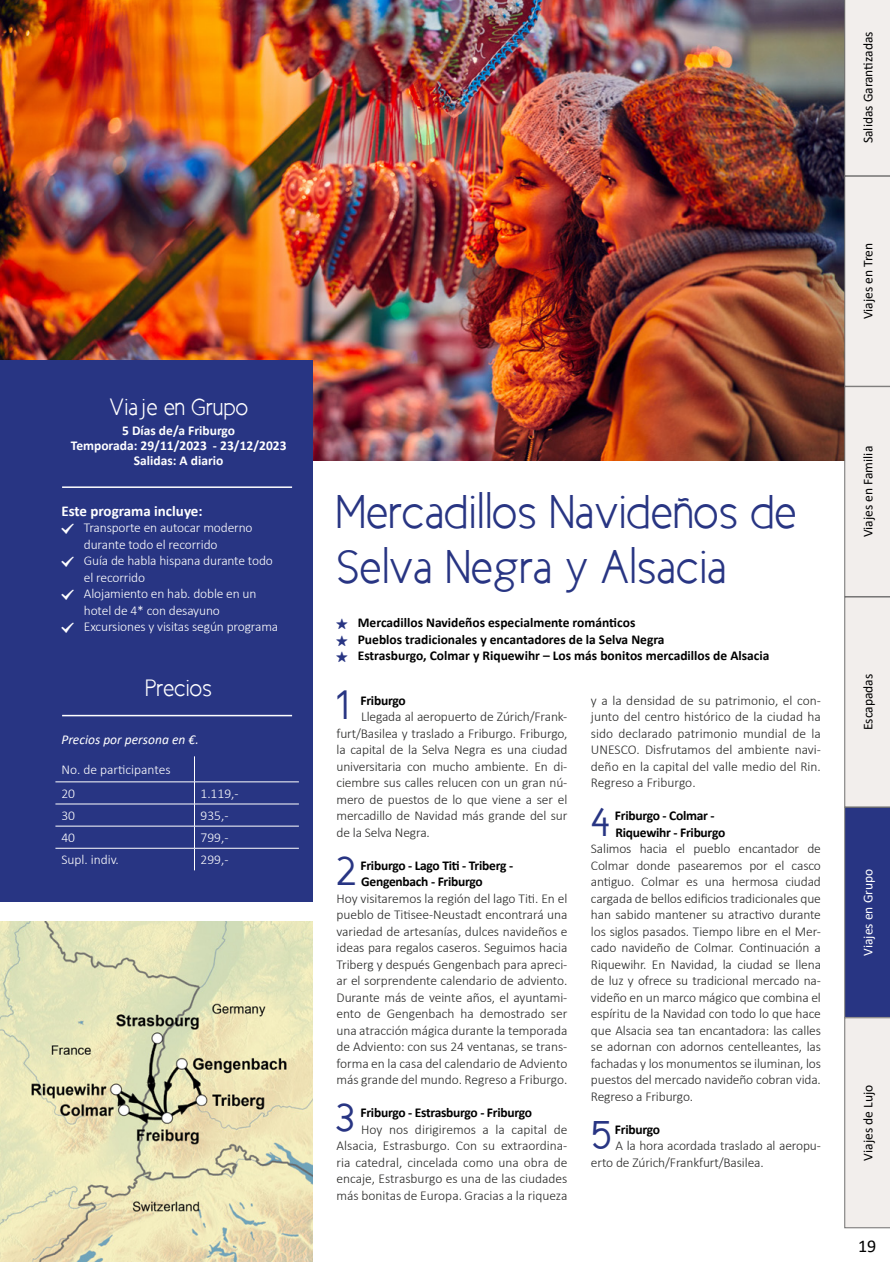
<style>
.page{position:relative;width:890px;height:1262px;background:#fff}
.page>*{position:absolute;margin:0;border:0;box-sizing:border-box;transform-origin:0 0}
.t1{font:48px/55.5px "New Cicle Semi";color:#283583}
.t2{font:41.7px "New Cicle Gordita";color:#283583}
.t3{font:24px "New Cicle Semi";color:#fff}
.t4{font:18px "Calibri";color:#000}
.t5{font:700 15px "Calibri";color:#fff}
.t6{font:300 13.5px/16.5px "Calibri";letter-spacing:-.01em;color:#282827;text-align:justify}
.t7{font:700 13.5px/16.5px "Calibri";letter-spacing:-.01em;color:#000}
.t8{font:300 13.5px/16.5px "Calibri";letter-spacing:-.01em;color:#fff}
.t9{font:13.5px "Calibri";color:#000}
.t10{font:700 13.5px/15px "Calibri";color:#fff;text-align:center}
.t11{font:italic 13.5px "Calibri";color:#fff}
.t12{font:13.5px "Calibri";color:#fff}
</style>
<div class="page">
<img style="left:0;top:921px;width:312px;height:341px">
<img style="left:0;top:0;width:844px;height:460px">
<div style="left:0;top:360px;width:313px;height:542px;background:#283583"></div>
<hr style="left:62px;top:486px;width:230px;height:2px;background:#fff">
<hr style="left:62px;top:715px;width:230px;height:1px;background:#fff">
<svg style="left:194px;top:756px;width:1px;height:114px"></svg>
<hr style="left:55px;top:781px;width:139px;height:1px;background:#fff">
<hr style="left:194px;top:781px;width:105px;height:1px;background:#fff">
<hr style="left:55px;top:804px;width:139px;height:1px;background:#fff">
<hr style="left:194px;top:804px;width:105px;height:1px;background:#fff">
<hr style="left:55px;top:826px;width:139px;height:1px;background:#fff">
<hr style="left:194px;top:826px;width:105px;height:1px;background:#fff">
<hr style="left:55px;top:848px;width:139px;height:1px;background:#fff">
<hr style="left:194px;top:848px;width:105px;height:1px;background:#fff">
<svg style="left:844px;top:0;width:46px;height:1228px;background:#cbcad5"></svg>
<h3 class="t3" style="left:109px;top:394px;width:140px">Viaje en Grupo</h3>
<p class="t10" style="left:71px;top:422px;width:217px">5 Días de/a Friburgo<br>Temporada: 29/11/2023 - 23/12/2023<br>Salidas: A diario</p>
<p class="t5" style="left:61px;top:500px;width:143px">Este programa incluye:</p>
<p class="t8" style="left:84px;top:519px;width:196px">Transporte en autocar moderno durante todo el recorrido<br>Guía de habla hispana durante todo el recorrido<br>Alojamiento en hab. doble en un hotel de 4* con desayuno<br>Excursiones y visitas según programa</p>
<h3 class="t3" style="left:145px;top:675px;width:69px">Precios</h3>
<p class="t11" style="left:61px;top:730px;width:139px">Precios por persona en €.</p>
<p class="t8" style="left:61px;top:757px;width:111px;line-height:23.9px">No. de participantes<br>20</p>
<p class="t8" style="left:200px;top:785px;width:40px">1.119,-</p>
<p class="t8" style="left:61px;top:807px;width:15px">30</p>
<p class="t8" style="left:200px;top:807px;width:29px">935,-</p>
<p class="t8" style="left:61px;top:829px;width:15px">40</p>
<p class="t8" style="left:200px;top:829px;width:29px">799,-</p>
<p class="t8" style="left:61px;top:851px;width:59px">Supl. indiv.</p>
<p class="t8" style="left:200px;top:851px;width:29px">299,-</p>
<p class="t9" style="left:858px;top:143px;width:113px;rotate:-90deg">Salidas Garantizadas</p>
<p class="t9" style="left:858px;top:319px;width:78px;rotate:-90deg">Viajes en Tren</p>
<h1 class="t1" style="left:336px;top:484px;width:462px">Mercadillos Navideños de<br>Selva Negra y Alsacia</h1>
<p class="t7" style="left:358px;top:614px;width:413px">Mercadillos Navideños especialmente románticos<br>Pueblos tradicionales y encantadores de la Selva Negra<br>Estrasburgo, Colmar y Riquewihr – Los más bonitos mercadillos de Alsacia</p>
<h2 class="t2" style="left:336px;top:683px;width:14px">1</h2>
<p class="t7" style="left:360px;top:692px;width:47px">Friburgo</p>
<p class="t6" style="left:336px;top:708px;width:232px;text-indent:25px">Llegada al aeropuerto de Zúrich/Frank&shy;furt/Basilea y traslado a Friburgo. Friburgo, la capital de la Selva Negra es una ciudad universitaria con mucho ambiente. En di&shy;ciembre sus calles relucen con un gran nú&shy;mero de puestos de lo que viene a ser el mercadillo de Navidad más grande del sur de la Selva Negra.</p>
<p class="t7" style="left:360px;top:856px;width:154px">Friburgo - Lago Titi - Triberg -<br>Gengenbach - Friburgo</p>
<p class="t6" style="left:336px;top:890px;width:232px">Hoy visitaremos la región del lago Titi. En el pueblo de Titisee-Neustadt encontrará una variedad de artesanías, dulces navideños e ideas para regalos caseros. Seguimos hacia Triberg y después Gengenbach para apreci&shy;ar el sorprendente calendario de adviento.<br>Durante más de veinte años, el ayuntami&shy;ento de Gengenbach ha demostrado ser una atracción mágica durante la temporada de Adviento: con sus 24 ventanas, se trans&shy;forma en la casa del calendario de Adviento más grande del mundo. Regreso a Friburgo.</p>
<p class="t7" style="left:360px;top:1104px;width:173px">Friburgo - Estrasburgo - Friburgo</p>
<p class="t6" style="left:336px;top:1120px;width:232px;text-indent:25px">Hoy nos dirigiremos a la capital de Alsacia, Estrasburgo. Con su extraordina&shy;ria catedral, cincelada como una obra de encaje, Estrasburgo es una de las ciudades más bonitas de Europa. Gracias a la riqueza</p>
<h2 class="t2" style="left:336px;top:849px;width:21px">2</h2>
<h2 class="t2" style="left:336px;top:1096px;width:19px">3</h2>
<p class="t6" style="left:591px;top:692px;width:231px">y a la densidad de su patrimonio, el con&shy;junto del centro histórico de la ciudad ha sido declarado patrimonio mundial de la UNESCO. Disfrutamos del ambiente navi&shy;deño en la capital del valle medio del Rin.<br>Regreso a Friburgo.</p>
<p class="t7" style="left:615px;top:807px;width:112px">Friburgo - Colmar -<br>Riquewihr - Friburgo</p>
<p class="t6" style="left:591px;top:840px;width:232px">Salimos hacia el pueblo encantador de Colmar donde pasearemos por el casco antiguo. Colmar es una hermosa ciudad cargada de bellos edificios tradicionales que han sabido mantener su atractivo durante los siglos pasados. Tiempo libre en el Mer&shy;cado navideño de Colmar. Continuación a Riquewihr. En Navidad, la ciudad se llena de luz y ofrece su tradicional mercado na&shy;videño en un marco mágico que combina el espíritu de la Navidad con todo lo que hace que Alsacia sea tan encantadora: las calles se adornan con adornos centelleantes, las fachadas y los monumentos se iluminan, los puestos del mercado navideño cobran vida.<br>Regreso a Friburgo.</p>
<p class="t7" style="left:615px;top:1120px;width:47px">Friburgo</p>
<p class="t6" style="left:591px;top:1137px;width:231px;text-indent:25px">A la hora acordada traslado al aeropu&shy;erto de Zúrich/Frankfurt/Basilea.</p>
<h2 class="t2" style="left:591px;top:800px;width:21px">4</h2>
<h2 class="t2" style="left:591px;top:1113px;width:22px">5</h2>
<p class="t9" style="left:858px;top:537px;width:93px;rotate:-90deg">Viajes en Familia</p>
<p class="t9" style="left:858px;top:730px;width:58px;rotate:-90deg">Escapadas</p>
<p class="t12" style="left:858px;top:956px;width:88px;rotate:-90deg">Viajes en Grupo</p>
<p class="t9" style="left:858px;top:1160px;width:77px;rotate:-90deg">Viajes de Lujo</p>
<h3 class="t4" style="left:858px;top:1233px;width:20px">19</h3>
</div>
